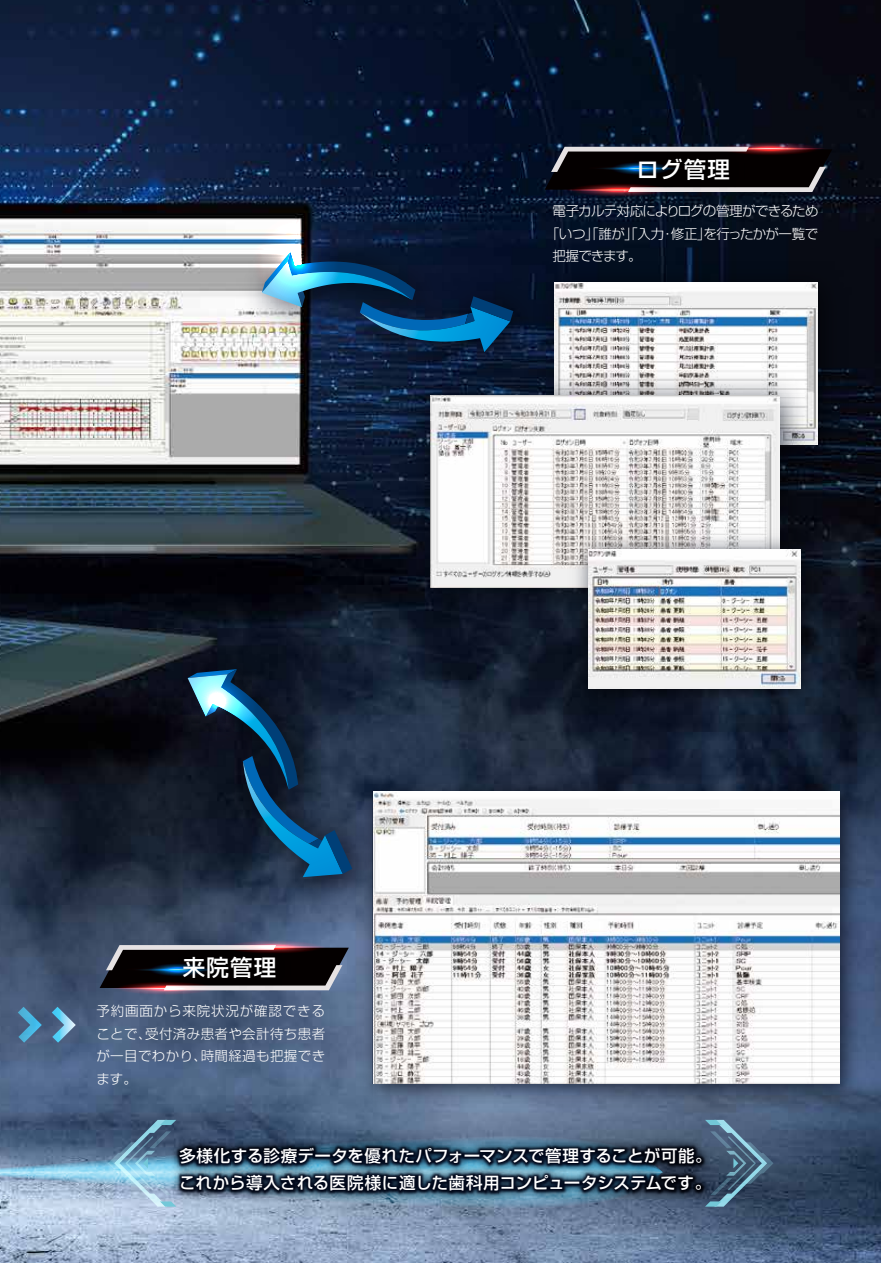
<style>
.page{position:relative;width:881px;height:1263px;background:#fff}
.page>*{position:absolute;margin:0;border:0;box-sizing:border-box;transform-origin:0 0}
.t1{font:500 22.5px "Shin Go Pro";letter-spacing:.05em;color:#fff}
.t2{font:500 16.5px/27px "Shin Go Pro";letter-spacing:.015em;color:#fff}
.t3{font:300 13.5px/22.5px "Shin Go Pro";letter-spacing:.025em;color:#fff;text-align:justify}
.t4{font:300 13.5px "Shin Go Pro";letter-spacing:-.035em;color:#fff}
.t5{font:300 13.5px "Shin Go Pro";letter-spacing:-.055em;color:#fff}
</style>
<div class="page">
<img style="left:0;top:0;width:880px;height:1263px">
<svg style="left:0;top:1136px;width:110px;height:74px;background:#87a4bf"></svg>
<svg style="left:100px;top:945px;width:248px;height:45px;background:#3f4048"></svg>
<svg style="left:186px;top:935px;width:174px;height:23px"></svg>
<svg style="left:218px;top:939px;width:110px;height:15px"></svg>
<svg style="left:186px;top:944px;width:174px;height:5px"></svg>
<svg style="left:218px;top:945px;width:110px;height:3px"></svg>
<svg style="left:78px;top:976px;width:174px;height:23px"></svg>
<svg style="left:110px;top:980px;width:110px;height:15px"></svg>
<svg style="left:78px;top:985px;width:174px;height:5px"></svg>
<svg style="left:110px;top:986px;width:110px;height:3px"></svg>
<div style="left:126px;top:957px;width:104px;height:24px;background:#040000;border-radius:50%"></div>
<svg style="left:145px;top:962px;width:66px;height:15px"></svg>
<svg style="left:126px;top:967px;width:104px;height:5px"></svg>
<svg style="left:145px;top:968px;width:66px;height:3px"></svg>
<img style="left:170px;top:943px;width:120px;height:53px">
<svg style="left:544px;top:147px;width:287px;height:45px;background:#2c2a2d"></svg>
<svg style="left:682px;top:136px;width:174px;height:24px"></svg>
<svg style="left:714px;top:141px;width:110px;height:15px"></svg>
<svg style="left:682px;top:146px;width:174px;height:5px"></svg>
<svg style="left:714px;top:147px;width:110px;height:3px"></svg>
<svg style="left:531px;top:178px;width:174px;height:23px"></svg>
<svg style="left:563px;top:182px;width:110px;height:15px"></svg>
<svg style="left:531px;top:187px;width:174px;height:5px"></svg>
<svg style="left:563px;top:188px;width:110px;height:3px"></svg>
<div style="left:588px;top:156px;width:104px;height:24px;background:#040000;border-radius:50%"></div>
<svg style="left:607px;top:161px;width:66px;height:14px"></svg>
<svg style="left:588px;top:166px;width:104px;height:4px"></svg>
<svg style="left:607px;top:166px;width:66px;height:4px"></svg>
<img style="left:623px;top:145px;width:121px;height:52px">
<svg style="left:52px;top:1007px;width:24px;height:36px"></svg>
<svg style="left:18px;top:1007px;width:24px;height:36px"></svg>
<img style="left:153px;top:635px;width:242px;height:285px">
<svg style="left:187px;top:669px;width:165px;height:208px;background:#16324d"></svg>
<svg style="left:135px;top:620px;width:164px;height:164px;background:#182a3b"></svg>
<img style="left:227px;top:217px;width:329px;height:178px">
<svg style="left:216px;top:180px;width:297px;height:172px;background:#364f69"></svg>
<img style="left:110px;top:1078px;width:668px;height:185px">
<svg style="left:704px;top:1120px;width:69px;height:86px;background:#49647c"></svg>
<svg style="left:108px;top:1120px;width:68px;height:86px;background:#799fb9"></svg>
<img style="left:351px;top:770px;width:517px;height:343px">
<img style="left:373px;top:792px;width:465px;height:291px">
<img style="left:524px;top:252px;width:330px;height:230px">
<img style="left:554px;top:282px;width:262px;height:80px">
<img style="left:396px;top:362px;width:424px;height:267px">
<img style="left:430px;top:396px;width:348px;height:191px">
<img style="left:563px;top:525px;width:268px;height:195px">
<img style="left:587px;top:549px;width:213px;height:140px">
<h1 class="t1" style="left:636px;top:151px;width:95px">ログ管理</h1>
<p class="t5" style="left:552px;top:200px;width:267px">電子カルテ対応によりログの管理ができるため</p>
<p class="t4" style="left:545px;top:223px;width:274px">「いつ」「誰が」「入力・修正」を行ったかが一覧で</p>
<p class="t3" style="left:552px;top:243px;width:91px">把握できます。</p>
<h1 class="t1" style="left:183px;top:949px;width:95px">来院管理</h1>
<p class="t3" style="left:96px;top:998px;width:230px">予約画面から来院状況が確認できることで、受付済み患者や会計待ち患者が一目でわかり、時間経過も把握できます。</p>
<p class="t2" style="left:179px;top:1140px;width:533px">多様化する診療データを優れたパフォーマンスで管理することが可能。これから導入される医院様に適した歯科用コンピュータシステムです。</p>
</div>
